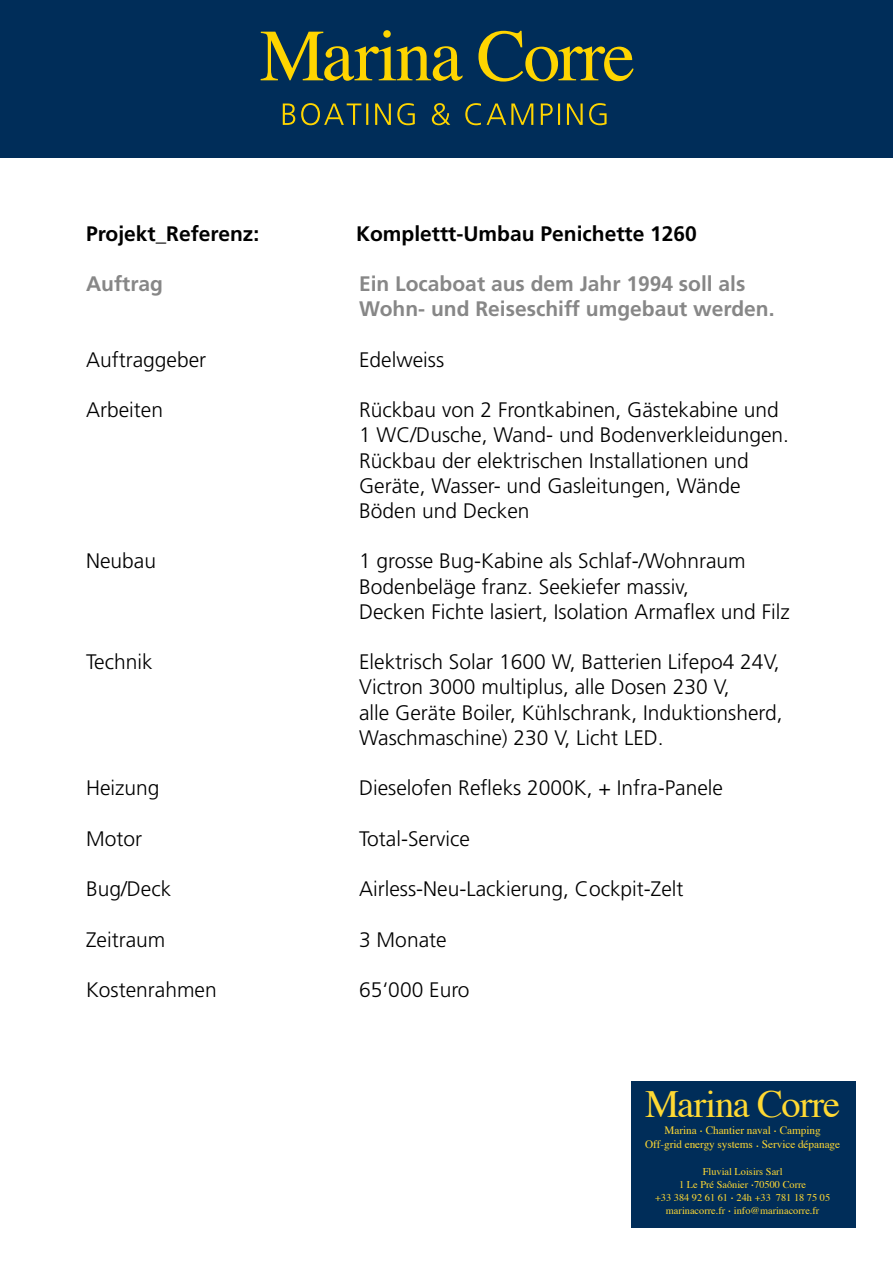
<style>
.page{position:relative;width:893px;height:1263px;background:#fff}
.page>*{position:absolute;margin:0;border:0;box-sizing:border-box;transform-origin:0 0}
.t1{font:38.55px "Times";letter-spacing:-.03em;color:#ffd933}
.t2{font:300 21px/25.2px "Frutiger LT Std";color:#000}
.t3{font:700 21px/25.2px "Frutiger LT Std";color:#878787}
.t4{font:700 21px "Frutiger LT Std";color:#000}
.t5{font:11.25px/14.1px "Times";letter-spacing:-.005em;color:#ffd933;text-align:center}
.t6{font:10.35px/13.2px "Times";color:#ffd933;text-align:center}
</style>
<div class="page">
<div style="left:0;top:0;width:893px;height:157px;background:#002d59"></div>
<svg style="left:261px;top:30px;width:373px;height:52px"></svg>
<svg style="left:283px;top:103px;width:324px;height:22px"></svg>
<div style="left:631px;top:1081px;width:225px;height:146px;background:#002d59"></div>
<p class="t4" style="left:86px;top:221px;width:175px">Projekt_Referenz:</p>
<p class="t4" style="left:356px;top:221px;width:342px">Komplettt-Umbau Penichette 1260</p>
<p class="t3" style="left:86px;top:271px;width:79px">Auftrag</p>
<p class="t3" style="left:359px;top:271px;width:417px">Ein Locaboat aus dem Jahr 1994 soll als<br>Wohn- und Reiseschiff umgebaut werden.</p>
<p class="t2" style="left:86px;top:347px;width:122px">Auftraggeber</p>
<p class="t2" style="left:359px;top:347px;width:87px">Edelweiss</p>
<p class="t2" style="left:86px;top:398px;width:79px">Arbeiten</p>
<p class="t2" style="left:359px;top:398px;width:431px">Rückbau von 2 Frontkabinen, Gästekabine und 1 WC/Dusche, Wand- und Bodenverkleidungen.<br>Rückbau der elektrischen Installationen und Geräte, Wasser- und Gasleitungen, Wände Böden und Decken</p>
<p class="t2" style="left:86px;top:549px;width:72px">Neubau</p>
<p class="t2" style="left:359px;top:549px;width:432px">1 grosse Bug-Kabine als Schlaf-/Wohnraum<br>Bodenbeläge franz. Seekiefer massiv,<br>Decken Fichte lasiert, Isolation Armaflex und Filz</p>
<p class="t2" style="left:86px;top:650px;width:68px">Technik</p>
<p class="t2" style="left:359px;top:650px;width:425px">Elektrisch Solar 1600 W, Batterien Lifepo4 24V, Victron 3000 multiplus, alle Dosen 230 V,<br>alle Geräte Boiler, Kühlschrank, Induktionsherd, Waschmaschine) 230 V, Licht LED.</p>
<p class="t2" style="left:86px;top:776px;width:75px">Heizung</p>
<p class="t2" style="left:359px;top:776px;width:365px">Dieselofen Refleks 2000K, + Infra-Panele</p>
<p class="t2" style="left:86px;top:826px;width:58px">Motor</p>
<p class="t2" style="left:359px;top:826px;width:112px">Total-Service</p>
<p class="t2" style="left:86px;top:876px;width:87px">Bug/Deck</p>
<p class="t2" style="left:359px;top:876px;width:326px">Airless-Neu-Lackierung, Cockpit-Zelt</p>
<p class="t2" style="left:86px;top:927px;width:81px">Zeitraum</p>
<p class="t2" style="left:359px;top:927px;width:89px">3 Monate</p>
<p class="t2" style="left:86px;top:977px;width:132px">Kostenrahmen</p>
<p class="t2" style="left:359px;top:977px;width:112px">65‘000 Euro</p>
<h1 class="t1" style="left:645px;top:1068px;width:196px">Marina Corre</h1>
<p class="t5" style="left:645px;top:1122px;width:197px">Marina <sup>.</sup> Chantier naval <sup>.</sup> Camping<br>Off-grid energy systems <sup>.</sup> Service dépanage</p>
<p class="t6" style="left:655px;top:1164px;width:177px">Fluvial Loisirs Sarl<br>1 Le Pré Saônier <sup>.</sup>70500 Corre<br>+33 384 92 61 61 <sup>.</sup> 24h +33 781 18 75 05 marinacorre.fr <sup>.</sup> info@marinacorre.fr</p>
</div>
